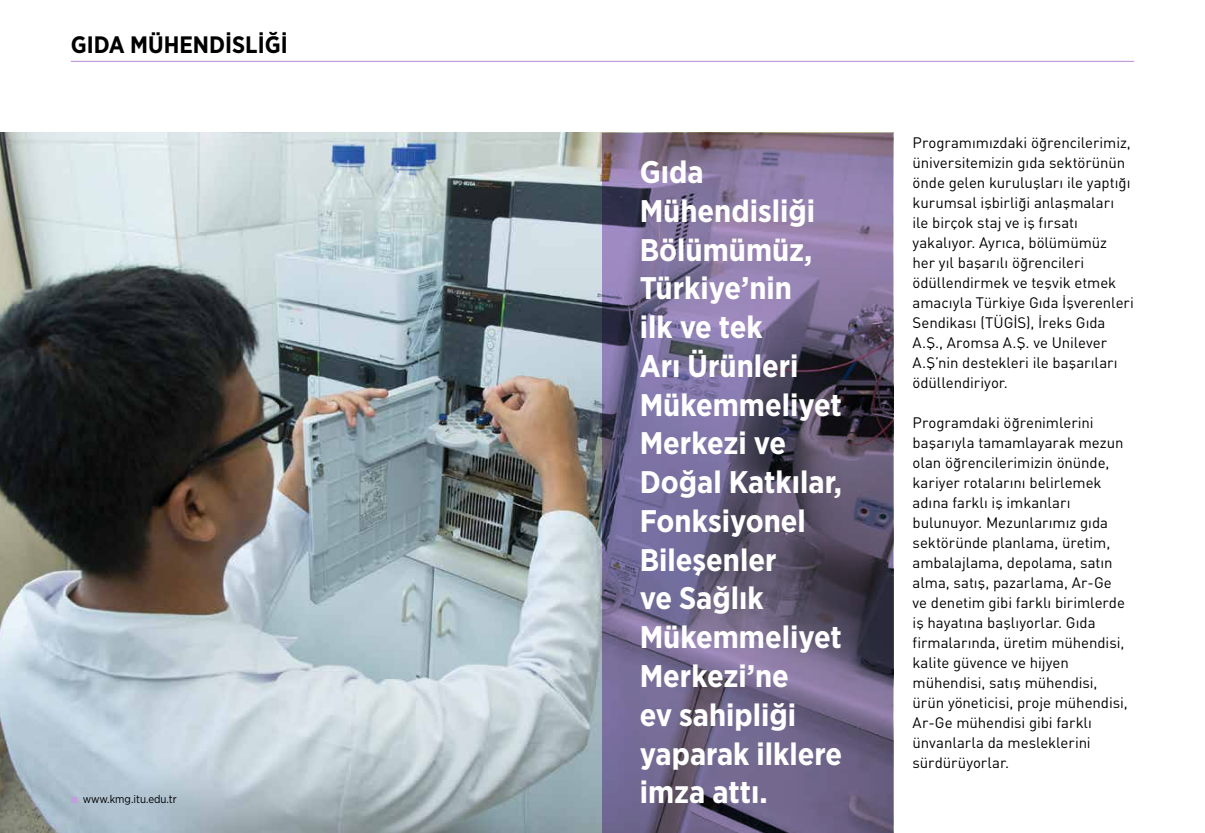
<style>
.page{position:relative;width:1205px;height:833px;background:#fff}
.page>*{position:absolute;margin:0;border:0;box-sizing:border-box;transform-origin:0 0}
.t1{font:700 31.25px/38.8px "Gotham Narrow";color:#fff}
.t2{font:700 23.75px "Gotham Narrow";color:#000}
.t3{font:15px/20px "DIN Tr";letter-spacing:-.005em;color:#000}
.t4{font:11.25px "Gotham Narrow";color:#000}
</style>
<div class="page">
<img style="left:0;top:133px;width:602px;height:700px">
<svg style="left:71px;top:797px;width:6px;height:6px"></svg>
<hr style="left:71px;top:61px;width:1063px;height:1px;background:#c29fd8">
<svg style="left:602px;top:133px;width:291px;height:700px;background:#6e6386"></svg>
<h2 class="t2" style="left:71px;top:30px;width:218px">GIDA MÜHENDİSLİĞİ</h2>
<p class="t4" style="left:83px;top:792px;width:95px">www.kmg.itu.edu.tr</p>
<h1 class="t1" style="left:640px;top:152px;width:204px">Gıda<br>Mühendisliği<br>Bölümümüz,<br>Türkiye’nin<br>ilk ve tek<br>Arı Ürünleri<br>Mükemmeliyet<br>Merkezi ve<br>Doğal Katkılar,<br>Fonksiyonel<br>Bileşenler<br>ve Sağlık<br>Mükemmeliyet<br>Merkezi’ne<br>ev sahipliği yaparak ilklere imza attı.</h1>
<p class="t3" style="left:912px;top:132px;width:223px">Programımızdaki öğrencilerimiz, üniversitemizin gıda sektörünün önde gelen kuruluşları ile yaptığı kurumsal işbirliği anlaşmaları ile birçok staj ve iş fırsatı yakalıyor. Ayrıca, bölümümüz<br>her yıl başarılı öğrencileri ödüllendirmek ve teşvik etmek amacıyla Türkiye Gıda İşverenleri<br>Sendikası (TÜGİS), İreks Gıda<br>A.Ş., Aromsa A.Ş. ve Unilever<br>A.Ş’nin destekleri ile başarıları ödüllendiriyor.</p>
<p class="t3" style="left:912px;top:412px;width:217px">Programdaki öğrenimlerini başarıyla tamamlayarak mezun olan öğrencilerimizin önünde, kariyer rotalarını belirlemek adına farklı iş imkanları bulunuyor. Mezunlarımız gıda sektöründe planlama, üretim, ambalajlama, depolama, satın alma, satış, pazarlama, Ar-Ge ve denetim gibi farklı birimlerde iş hayatına başlıyorlar. Gıda firmalarında, üretim mühendisi, kalite güvence ve hijyen mühendisi, satış mühendisi, ürün yöneticisi, proje mühendisi,<br>Ar-Ge mühendisi gibi farklı ünvanlarla da mesleklerini sürdürüyorlar.</p>
</div>
